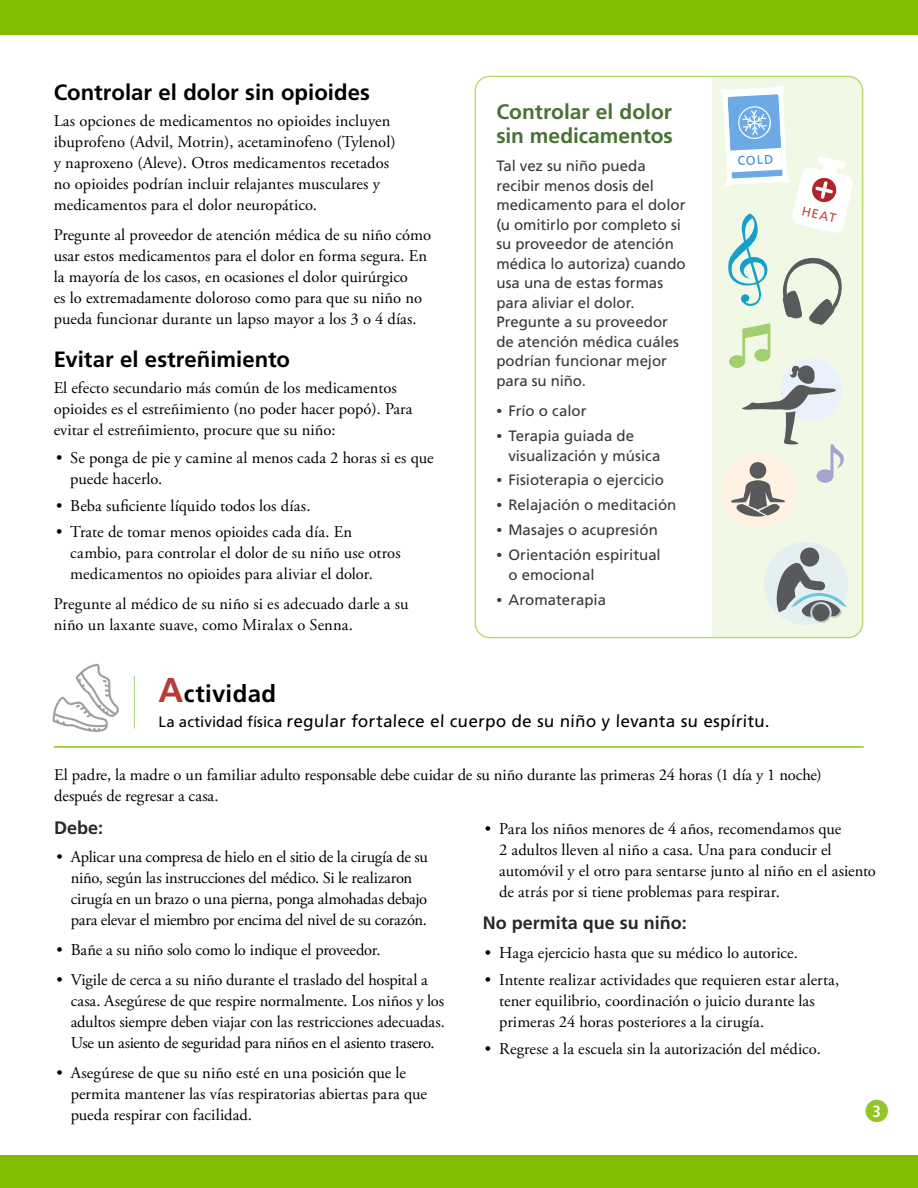
<style>
.page{position:relative;width:918px;height:1188px;background:#fff}
.page>*{position:absolute;margin:0;border:0;box-sizing:border-box;transform-origin:0 0}
.Main{font:700 24px "Frutiger LT Std";letter-spacing:.015em;color:#000}
.Level_1{font:700 22.2px "Frutiger LT Std";color:#000}
.Level_1-2{font:700 21px/24px "Frutiger LT Std";color:#497235}
.Main-2{font:700 18px "Frutiger LT Std";color:#292829}
.Level_1-3{font:700 18px "Frutiger LT Std";color:#292829}
.Main_table{font:16.95px "Frutiger LT Std";color:#000}
.Main_tight_1{font:16.5px/21px "Adobe Garamond Pro";color:#000}
.Main-3{font:16.5px/21px "Adobe Garamond Pro";color:#000}
.Level_1_-_tight_1{font:16.5px/21px "Adobe Garamond Pro";letter-spacing:.01em;color:#000}
.t1{font:700 condensed 16.2px "Frutiger LT Std";color:#fff}
.Main_table-2{font:15px/19.5px "Frutiger LT Std";color:#383839}
.Main-4{font:12.6px "Frutiger LT Std";color:#b9473c}
.Main-5{font:12.6px "Frutiger LT Std";color:#3a8dde}
.s1{font-family:"Adobe Garamond Pro"}
.s2{font-size:34.5px;color:#b63c36}
.s3{font-size:15px}
</style>
<div class="page">
<div style="left:0;top:0;width:918px;height:35px;background:#80bc00"></div>
<div style="left:0;top:1156px;width:918px;height:32px;background:#80bc00"></div>
<div style="left:866px;top:1100px;width:22px;height:22px;background:#93c626;border-radius:50%"></div>
<hr style="left:54px;top:746px;width:810px;height:2px;background:#8dc21a">
<div style="left:712px;top:76px;width:151px;height:562px;background:#f2f8e6"></div>
<div style="left:764px;top:542px;width:84px;height:83px;background:#e4eff2;border-radius:50%"></div>
<div style="left:812px;top:604px;width:19px;height:19px;background:#000;opacity:.2"></div>
<svg style="left:776px;top:547px;width:71px;height:74px"></svg>
<div style="left:721px;top:453px;width:75px;height:75px;background:#fff2e2;border-radius:50%"></div>
<svg style="left:720px;top:86px;width:133px;height:431px"></svg>
<hr style="left:134px;top:676px;width:1px;height:53px;background:#a7d277">
<svg style="left:52px;top:664px;width:67px;height:68px"></svg>
<p class="Level_1" style="left:54px;top:79px;width:318px">Controlar el dolor sin opioides</p>
<p class="Main_tight_1" style="left:54px;top:111px;width:344px">Las opciones de medicamentos no opioides incluyen ibuprofeno (Advil, Motrin), acetaminofeno (Tylenol) y naproxeno (Aleve). Otros medicamentos recetados no opioides podrían incluir relajantes musculares y medicamentos para el dolor neuropático.</p>
<p class="Main_tight_1" style="left:54px;top:225px;width:379px">Pregunte al proveedor de atención médica de su niño cómo usar estos medicamentos para el dolor en forma segura. En la mayoría de los casos, en ocasiones el dolor quirúrgico<br>es lo extremadamente doloroso como para que su niño no pueda funcionar durante un lapso mayor a los 3 o 4 días.</p>
<p class="Level_1" style="left:54px;top:346px;width:238px">Evitar el estreñimiento</p>
<p class="Main_tight_1" style="left:54px;top:378px;width:360px">El efecto secundario más común de los medicamentos opioides es el estreñimiento (no poder hacer popó). Para evitar el estreñimiento, procure que su niño:</p>
<p class="Main_tight_1" style="left:70px;top:448px;width:365px;text-indent:-14px">• Se ponga de pie y camine al menos cada 2 horas si es que puede hacerlo.</p>
<p class="Main_tight_1" style="left:56px;top:496px;width:256px">• Beba suficiente líquido todos los días.</p>
<p class="Main_tight_1" style="left:70px;top:522px;width:332px;text-indent:-14px">• Trate de tomar menos opioides cada día. En cambio, para controlar el dolor de su niño use otros medicamentos no opioides para aliviar el dolor.</p>
<p class="Level_1_-_tight_1" style="left:54px;top:594px;width:356px">Pregunte al médico de su niño si es adecuado darle a su niño un laxante suave, como Miralax o Senna.</p>
<p class="Level_1-2" style="left:496px;top:100px;width:178px">Controlar el dolor sin medicamentos</p>
<p class="Main_table-2" style="left:496px;top:157px;width:191px">Tal vez su niño pueda recibir menos dosis del medicamento para el dolor (u omitirlo por completo si su proveedor de atención médica lo autoriza) cuando usa una de estas formas para aliviar el dolor.<br>Pregunte a su proveedor de atención médica cuáles podrían funcionar mejor para su niño.</p>
<p class="Main_table-2" style="left:496px;top:401px;width:92px"><span class="s1">•</span> Frío o calor</p>
<p class="Main_table-2" style="left:508px;top:426px;width:154px;text-indent:-12px"><span class="s1">•</span> Terapia guiada de visualización y música</p>
<p class="Main_table-2" style="left:496px;top:471px;width:169px"><span class="s1">•</span> Fisioterapia o ejercicio</p>
<p class="Main_table-2" style="left:496px;top:496px;width:182px"><span class="s1">•</span> Relajación o meditación</p>
<p class="Main_table-2" style="left:496px;top:520px;width:163px"><span class="s1">•</span> Masajes o acupresión</p>
<p class="Main_table-2" style="left:508px;top:545px;width:154px;text-indent:-12px"><span class="s1">•</span> Orientación espiritual o emocional</p>
<p class="Main_table-2" style="left:496px;top:590px;width:111px"><span class="s1">•</span> Aromaterapia</p>
<p class="Main-5" style="left:737px;top:153px;width:37px;rotate:-3deg">COLD</p>
<p class="Main-4" style="left:804px;top:203px;width:36px;rotate:13deg">HEAT</p>
<p class="Main" style="left:159px;top:679px;width:119px"><span class="s2">A</span>ctividad</p>
<p class="Main_table" style="left:159px;top:711px;width:613px"><span class="s3">La actividad física</span> regular fortalece el cuerpo de su niño y levanta su espíritu.</p>
<p class="Main-3" style="left:54px;top:765px;width:769px">El padre, la madre o un familiar adulto responsable debe cuidar de su niño durante las primeras 24 horas (1 día y 1 noche) después de regresar a casa.</p>
<p class="Level_1-3" style="left:54px;top:817px;width:51px">Debe:</p>
<p class="Main_tight_1" style="left:71px;top:847px;width:359px;text-indent:-14px">• Aplicar una compresa de hielo en el sitio de la cirugía de su niño, según las instrucciones del médico. Si le realizaron cirugía en un brazo o una pierna, ponga almohadas debajo para elevar el miembro por encima del nivel de su corazón.</p>
<p class="Main_tight_1" style="left:56px;top:940px;width:326px">• Bañe a su niño solo como lo indique el proveedor.</p>
<p class="Main_tight_1" style="left:71px;top:970px;width:376px;text-indent:-14px">• Vigile de cerca a su niño durante el traslado del hospital a casa. Asegúrese de que respire normalmente. Los niños y los adultos siempre deben viajar con las restricciones adecuadas.<br>Use un asiento de seguridad para niños en el asiento trasero.</p>
<p class="Main_tight_1" style="left:71px;top:1063px;width:358px;text-indent:-14px">• Asegúrese de que su niño esté en una posición que le permita mantener las vías respiratorias abiertas para que pueda respirar con facilidad.</p>
<p class="Main_tight_1" style="left:499px;top:819px;width:378px;text-indent:-14px">• Para los niños menores de 4 años, recomendamos que<br>2 adultos lleven al niño a casa. Una para conducir el automóvil y el otro para sentarse junto al niño en el asiento de atrás por si tiene problemas para respirar.</p>
<p class="Main-2" style="left:483px;top:912px;width:206px">No permita que su niño:</p>
<p class="Main_tight_1" style="left:485px;top:942px;width:314px">• Haga ejercicio hasta que su médico lo autorice.</p>
<p class="Main_tight_1" style="left:499px;top:970px;width:342px;text-indent:-14px">• Intente realizar actividades que requieren estar alerta, tener equilibrio, coordinación o juicio durante las primeras 24 horas posteriores a la cirugía.</p>
<p class="Main_tight_1" style="left:485px;top:1039px;width:337px">• Regrese a la escuela sin la autorización del médico.</p>
<p class="t1" style="left:873px;top:1101px;width:10px">3</p>
</div>
